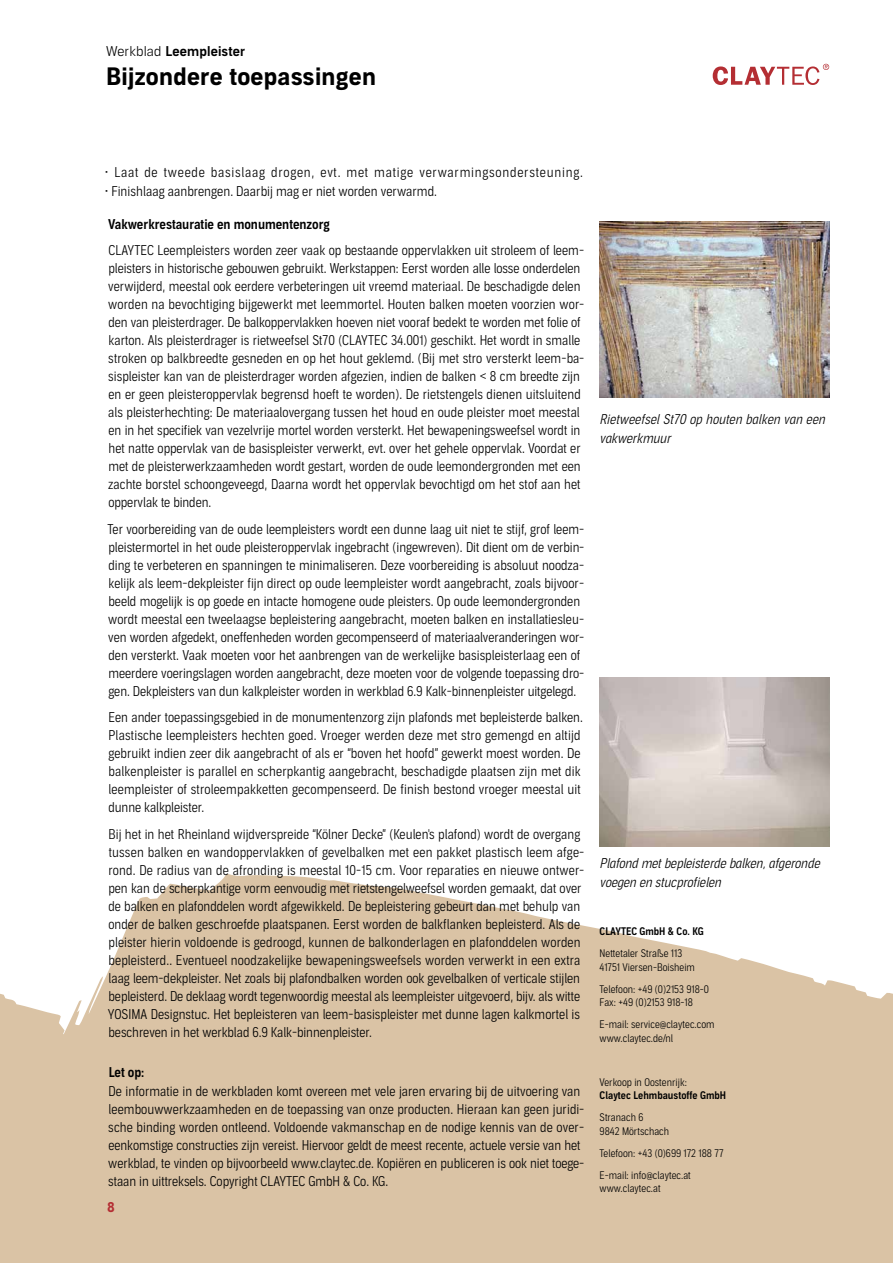
<style>
.page{position:relative;width:893px;height:1263px;background:#fff}
.page>*{position:absolute;margin:0;border:0;box-sizing:border-box;transform-origin:0 0}
.t1{font:700 24px "Aago";letter-spacing:.01em;color:#000}
.t2{font:300 13.5px/18px "Aago Condensed";color:#000}
.t3{font:italic 300 13.5px/19.5px "Aago Condensed";color:#000}
.t4{font:300 13.5px "Aago Condensed";letter-spacing:.055em;color:#000}
.t5{font:13.5px "Aago Condensed Sm";letter-spacing:-.005em;color:#000}
.t6{font:13.5px "Aago Sm";letter-spacing:.01em;color:#000}
.t7{font:700 13.5px "Aago";color:#b42e33}
.t8{font:300 10.5px/13.5px "Aago Condensed";color:#000}
.t9{font:10.5px "Aago Condensed Sm";color:#000}
.s1{font-family:"Aago";font-weight:300}
</style>
<div class="page">
<svg style="left:0;top:874px;width:893px;height:389px;fill:#dac3a5"></svg>
<img style="left:600px;top:678px;width:229px;height:169px">
<img style="left:600px;top:221px;width:229px;height:176px">
<svg style="left:713px;top:64px;width:116px;height:21px"></svg>
<p class="t6" style="left:106px;top:43px;width:140px"><span class="s1">Werkblad</span> Leempleister</p>
<h1 class="t1" style="left:106px;top:63px;width:271px">Bijzondere toepassingen</h1>
<p class="t4" style="left:105px;top:165px;width:480px">• Laat de tweede basislaag drogen, evt. met matige verwarmingsondersteuning.</p>
<p class="t2" style="left:105px;top:183px;width:334px">• Finishlaag aanbrengen. Daarbij mag er niet worden verwarmd.</p>
<p class="t5" style="left:108px;top:216px;width:223px">Vakwerkrestauratie en monumentenzorg</p>
<p class="t2" style="left:108px;top:242px;width:478px">CLAYTEC Leempleisters worden zeer vaak op bestaande oppervlakken uit stroleem of leem&shy;pleisters in historische gebouwen gebruikt. Werkstappen: Eerst worden alle losse onderdelen verwijderd, meestal ook eerdere verbeteringen uit vreemd materiaal. De beschadigde delen worden na bevochtiging bijgewerkt met leemmortel. Houten balken moeten voorzien wor&shy;den van pleisterdrager. De balkoppervlakken hoeven niet vooraf bedekt te worden met folie of karton. Als pleisterdrager is rietweefsel St70 (CLAYTEC 34.001) geschikt. Het wordt in smalle stroken op balkbreedte gesneden en op het hout geklemd. (Bij met stro versterkt leem-ba&shy;sispleister kan van de pleisterdrager worden afgezien, indien de balken &lt; 8 cm breedte zijn en er geen pleisteroppervlak begrensd hoeft te worden). De rietstengels dienen uitsluitend als pleisterhechting: De materiaalovergang tussen het houd en oude pleister moet meestal en in het specifiek van vezelvrije mortel worden versterkt. Het bewapeningsweefsel wordt in het natte oppervlak van de basispleister verwerkt, evt. over het gehele oppervlak. Voordat er met de pleisterwerkzaamheden wordt gestart, worden de oude leemondergronden met een zachte borstel schoongeveegd, Daarna wordt het oppervlak bevochtigd om het stof aan het oppervlak te binden.</p>
<p class="t2" style="left:107px;top:520px;width:478px">Ter voorbereiding van de oude leempleisters wordt een dunne laag uit niet te stijf, grof leem&shy;pleistermortel in het oude pleisteroppervlak ingebracht (ingewreven). Dit dient om de verbin&shy;ding te verbeteren en spanningen te minimaliseren. Deze voorbereiding is absoluut noodza&shy;kelijk als leem-dekpleister fijn direct op oude leempleister wordt aangebracht, zoals bijvoor&shy;beeld mogelijk is op goede en intacte homogene oude pleisters. Op oude leemondergronden wordt meestal een tweelaagse bepleistering aangebracht, moeten balken en installatiesleu&shy;ven worden afgedekt, oneffenheden worden gecompenseerd of materiaalveranderingen wor&shy;den versterkt. Vaak moeten voor het aanbrengen van de werkelijke basispleisterlaag een of meerdere voeringslagen worden aangebracht, deze moeten voor de volgende toepassing dro&shy;gen. Dekpleisters van dun kalkpleister worden in werkblad 6.9 Kalk-binnenpleister uitgelegd.</p>
<p class="t2" style="left:108px;top:709px;width:476px">Een ander toepassingsgebied in de monumentenzorg zijn plafonds met bepleisterde balken.<br>Plastische leempleisters hechten goed. Vroeger werden deze met stro gemengd en altijd gebruikt indien zeer dik aangebracht of als er “boven het hoofd” gewerkt moest worden. De balkenpleister is parallel en scherpkantig aangebracht, beschadigde plaatsen zijn met dik leempleister of stroleempakketten gecompenseerd. De finish bestond vroeger meestal uit dunne kalkpleister.</p>
<p class="t2" style="left:108px;top:825px;width:478px">Bij het in het Rheinland wijdverspreide “Kölner Decke” (Keulen's plafond) wordt de overgang tussen balken en wandoppervlakken of gevelbalken met een pakket plastisch leem afge&shy;rond. De radius van de afronding is meestal 10-15 cm. Voor reparaties en nieuwe ontwer&shy;pen kan de scherpkantige vorm eenvoudig met rietstengelweefsel worden gemaakt, dat over de balken en plafonddelen wordt afgewikkeld. De bepleistering gebeurt dan met behulp van onder de balken geschroefde plaatspanen. Eerst worden de balkflanken bepleisterd. Als de pleister hierin voldoende is gedroogd, kunnen de balkonderlagen en plafonddelen worden bepleisterd.. Eventueel noodzakelijke bewapeningsweefsels worden verwerkt in een extra laag leem-dekpleister. Net zoals bij plafondbalken worden ook gevelbalken of verticale stijlen bepleisterd. De deklaag wordt tegenwoordig meestal als leempleister uitgevoerd, bijv. als witte YOSIMA Designstuc. Het bepleisteren van leem-basispleister met dunne lagen kalkmortel is beschreven in het werkblad 6.9 Kalk-binnenpleister.</p>
<p class="t5" style="left:109px;top:1064px;width:37px">Let op:</p>
<p class="t2" style="left:108px;top:1083px;width:478px">De informatie in de werkbladen komt overeen met vele jaren ervaring bij de uitvoering van leembouwwerkzaamheden en de toepassing van onze producten. Hieraan kan geen juridi&shy;sche binding worden ontleend. Voldoende vakmanschap en de nodige kennis van de over&shy;eenkomstige constructies zijn vereist. Hiervoor geldt de meest recente, actuele versie van het werkblad, te vinden op bijvoorbeeld www.claytec.de. Kopiëren en publiceren is ook niet toege&shy;staan in uittreksels. Copyright CLAYTEC GmbH &amp; Co. KG.</p>
<p class="t7" style="left:107px;top:1199px;width:9px">8</p>
<p class="t3" style="left:600px;top:409px;width:227px">Rietweefsel St70 op houten balken van een vakwerkmuur</p>
<p class="t3" style="left:600px;top:853px;width:222px">Plafond met bepleisterde balken, afgeronde voegen en stucprofielen</p>
<p class="t9" style="left:600px;top:925px;width:106px">CLAYTEC GmbH &amp; Co. KG</p>
<p class="t8" style="left:600px;top:947px;width:97px">Nettetaler Straße 113<br>41751 Viersen-Boisheim</p>
<p class="t8" style="left:600px;top:983px;width:111px">Telefoon: +49 (0)2153 918-0<br>Fax: +49 (0)2153 918-18</p>
<p class="t8" style="left:600px;top:1018px;width:117px">E-mail: service@claytec.com www.claytec.de/nl</p>
<p class="t8" style="left:600px;top:1076px;width:89px">Verkoop in Oostenrijk:</p>
<p class="t9" style="left:600px;top:1089px;width:128px">Claytec Lehmbaustoffe GmbH</p>
<p class="t8" style="left:600px;top:1111px;width:71px">Stranach 6<br>9842 Mörtschach</p>
<p class="t8" style="left:600px;top:1142px;width:125px;line-height:22px">Telefoon: +43 (0)699 172 188 77<br>E-mail: info@claytec.at</p>
<p class="t8" style="left:600px;top:1182px;width:63px">www.claytec.at</p>
</div>
